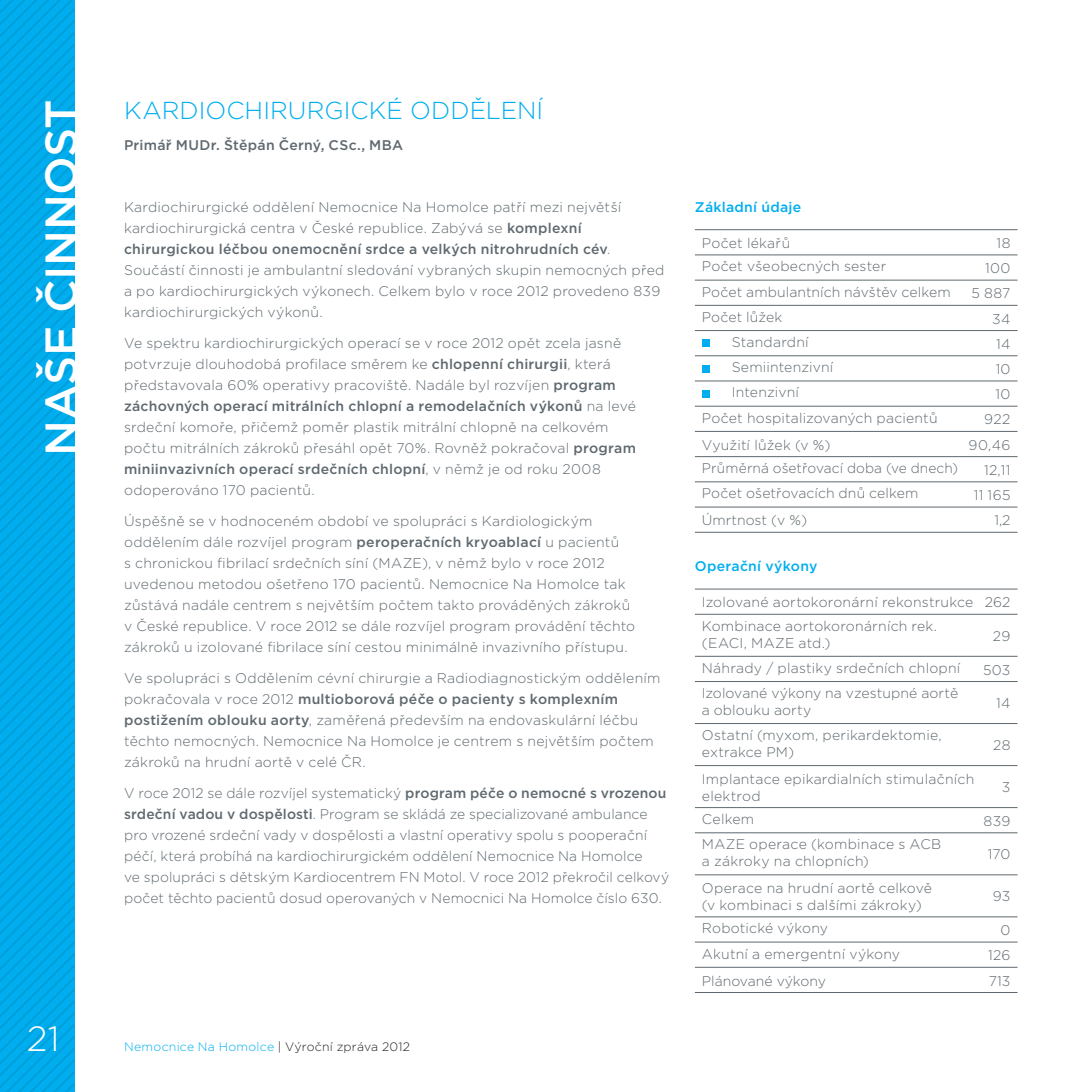
<style>
.page{position:relative;width:1092px;height:1092px;background:#fff}
.page>*{position:absolute;margin:0;border:0;box-sizing:border-box;transform-origin:0 0}
.t1{font:500 45.5px "Gotham";letter-spacing:-.01em;color:#fff}
.t2{font:300 35px "Gotham";color:#fff}
.t3{font:300 24.5px "Gotham";letter-spacing:.005em;color:#00aeef}
.t4{font:300 14px/21px "Gotham";letter-spacing:.01em;color:#5f696f}
.t5{font:500 14px "Gotham";letter-spacing:.02em;color:#5f696f}
.t6{font:500 14px "Gotham";letter-spacing:.02em;color:#00aeef}
.t7{font:300 12.25px "Gotham";letter-spacing:.02em;color:#00aeef}
.s1{font-weight:500}
.s2{color:#231f20}
</style>
<div class="page">
<svg style="left:0;top:0;width:74px;height:1091px;background:#00aae9"></svg>
<hr style="left:694px;top:614px;width:323px;height:1px;background:#5f696f">
<hr style="left:694px;top:656px;width:323px;height:1px;background:#5f696f">
<hr style="left:694px;top:681px;width:323px;height:1px;background:#5f696f">
<hr style="left:694px;top:723px;width:323px;height:1px;background:#5f696f">
<hr style="left:694px;top:765px;width:323px;height:1px;background:#5f696f">
<hr style="left:694px;top:807px;width:323px;height:1px;background:#5f696f">
<hr style="left:694px;top:832px;width:323px;height:1px;background:#5f696f">
<hr style="left:694px;top:874px;width:323px;height:1px;background:#5f696f">
<hr style="left:694px;top:916px;width:323px;height:1px;background:#5f696f">
<hr style="left:694px;top:941px;width:323px;height:1px;background:#5f696f">
<hr style="left:694px;top:966px;width:323px;height:1px;background:#5f696f">
<hr style="left:694px;top:992px;width:323px;height:1px;background:#5f696f">
<hr style="left:694px;top:588px;width:323px;height:1px;background:#5f696f">
<hr style="left:694px;top:254px;width:323px;height:1px;background:#5f696f">
<hr style="left:694px;top:280px;width:323px;height:1px;background:#5f696f">
<hr style="left:694px;top:305px;width:323px;height:1px;background:#5f696f">
<hr style="left:694px;top:330px;width:323px;height:1px;background:#5f696f">
<hr style="left:694px;top:355px;width:323px;height:1px;background:#5f696f">
<hr style="left:694px;top:380px;width:323px;height:1px;background:#5f696f">
<hr style="left:694px;top:406px;width:323px;height:1px;background:#5f696f">
<hr style="left:694px;top:431px;width:323px;height:1px;background:#5f696f">
<hr style="left:694px;top:456px;width:323px;height:1px;background:#5f696f">
<hr style="left:694px;top:481px;width:323px;height:1px;background:#5f696f">
<hr style="left:694px;top:506px;width:323px;height:1px;background:#5f696f">
<hr style="left:694px;top:532px;width:323px;height:1px;background:#5f696f">
<hr style="left:694px;top:229px;width:323px;height:1px;background:#5f696f">
<div style="left:701px;top:339px;width:8px;height:8px;background:#00aeef"></div>
<div style="left:701px;top:365px;width:8px;height:7px;background:#00aeef"></div>
<div style="left:701px;top:390px;width:8px;height:7px;background:#00aeef"></div>
<h1 class="t1" style="left:44px;top:455px;width:358px;rotate:-90deg">NAŠE ČINNOST</h1>
<h2 class="t2" style="left:27px;top:1025px;width:34px">21</h2>
<h3 class="t3" style="left:124px;top:101px;width:420px">KARDIOCHIRURGICKÉ ODDĚLENÍ</h3>
<p class="t5" style="left:124px;top:139px;width:280px">Primář MUDr. Štěpán Černý, CSc., MBA</p>
<p class="t4" style="left:124px;top:197px;width:542px">Kardiochirurgické oddělení Nemocnice Na Homolce patří mezi největší kardiochirurgická centra v České republice. Zabývá se <span class="s1">komplexní chirurgickou léčbou onemocnění srdce a velkých nitrohrudních cév</span>.<br>Součástí činnosti je ambulantní sledování vybraných skupin nemocných před a po kardiochirurgických výkonech. Celkem bylo v roce 2012 provedeno 839 kardiochirurgických výkonů.</p>
<p class="t4" style="left:124px;top:333px;width:513px">Ve spektru kardiochirurgických operací se v roce 2012 opět zcela jasně potvrzuje dlouhodobá profilace směrem ke <span class="s1">chlopenní chirurgii</span>, která představovala 60% operativy pracoviště. Nadále byl rozvíjen <span class="s1">program záchovných operací mitrálních chlopní a remodelačních výkonů</span> na levé srdeční komoře, přičemž poměr plastik mitrální chlopně na celkovém počtu mitrálních zákroků přesáhl opět 70%. Rovněž pokračoval <span class="s1">program miniinvazivních operací srdečních chlopní</span>, v němž je od roku 2008 odoperováno 170 pacientů.</p>
<p class="t4" style="left:124px;top:511px;width:512px">Úspěšně se v hodnoceném období ve spolupráci s Kardiologickým oddělením dále rozvíjel program <span class="s1">peroperačních kryoablací</span> u pacientů<br>s chronickou fibrilací srdečních síní (MAZE), v němž bylo v roce 2012 uvedenou metodou ošetřeno 170 pacientů. Nemocnice Na Homolce tak zůstává nadále centrem s největším počtem takto prováděných zákroků v České republice. V roce 2012 se dále rozvíjel program provádění těchto zákroků u izolované fibrilace síní cestou minimálně invazivního přístupu.</p>
<p class="t4" style="left:124px;top:668px;width:538px">Ve spolupráci s Oddělením cévní chirurgie a Radiodiagnostickým oddělením pokračovala v roce 2012 <span class="s1">multioborová péče o pacienty s komplexním postižením oblouku aorty</span>, zaměřená především na endovaskulární léčbu těchto nemocných. Nemocnice Na Homolce je centrem s největším počtem zákroků na hrudní aortě v celé ČR.</p>
<p class="t4" style="left:124px;top:783px;width:546px">V roce 2012 se dále rozvíjel systematický <span class="s1">program péče o nemocné s vrozenou srdeční vadou v dospělosti</span>. Program se skládá ze specializované ambulance pro vrozené srdeční vady v dospělosti a vlastní operativy spolu s pooperační péčí, která probíhá na kardiochirurgickém oddělení Nemocnice Na Homolce<br>ve spolupráci s dětským Kardiocentrem FN Motol. V roce 2012 překročil celkový počet těchto pacientů dosud operovaných v Nemocnici Na Homolce číslo 630.</p>
<p class="t7" style="left:124px;top:1042px;width:287px">Nemocnice Na Homolce <span class="s2">| Výroční zpráva 2012</span></p>
<p class="t6" style="left:694px;top:202px;width:108px">Základní údaje</p>
<p class="t4" style="left:701px;top:233px;width:90px">Počet lékařů</p>
<p class="t4" style="left:996px;top:233px;width:16px">18</p>
<p class="t4" style="left:701px;top:257px;width:186px">Počet všeobecných sester</p>
<p class="t4" style="left:984px;top:258px;width:27px">100</p>
<p class="t4" style="left:701px;top:282px;width:250px">Počet ambulantních návštěv celkem</p>
<p class="t4" style="left:971px;top:284px;width:41px">5 887</p>
<p class="t4" style="left:701px;top:307px;width:82px">Počet lůžek</p>
<p class="t4" style="left:992px;top:309px;width:20px">34</p>
<p class="t4" style="left:731px;top:332px;width:78px">Standardní</p>
<p class="t4" style="left:996px;top:334px;width:16px">14</p>
<p class="t4" style="left:731px;top:358px;width:103px">Semiintenzivní</p>
<p class="t4" style="left:995px;top:359px;width:16px">10</p>
<p class="t4" style="left:731px;top:383px;width:69px">Intenzivní</p>
<p class="t4" style="left:995px;top:384px;width:17px">10</p>
<p class="t4" style="left:701px;top:408px;width:237px">Počet hospitalizovaných pacientů</p>
<p class="t4" style="left:984px;top:410px;width:28px">922</p>
<p class="t4" style="left:701px;top:435px;width:130px">Využití lůžek (v %)</p>
<p class="t4" style="left:968px;top:435px;width:43px">90,46</p>
<p class="t4" style="left:701px;top:458px;width:257px">Průměrná ošetřovací doba (ve dnech)</p>
<p class="t4" style="left:983px;top:460px;width:28px">12,11</p>
<p class="t4" style="left:701px;top:484px;width:218px">Počet ošetřovacích dnů celkem</p>
<p class="t4" style="left:973px;top:485px;width:38px">11 165</p>
<p class="t4" style="left:701px;top:510px;width:107px">Úmrtnost (v %)</p>
<p class="t4" style="left:994px;top:510px;width:18px">1,2</p>
<p class="t6" style="left:694px;top:561px;width:124px">Operační výkony</p>
<p class="t4" style="left:701px;top:591px;width:310px;line-height:23.4px">Izolované aortokoronární rekonstrukce 262<br>Kombinace aortokoronárních rek.</p>
<p class="t4" style="left:701px;top:633px;width:130px">(EACI, MAZE atd.)</p>
<p class="t4" style="left:992px;top:626px;width:19px">29</p>
<p class="t4" style="left:701px;top:658px;width:260px">Náhrady / plastiky srdečních chlopní</p>
<p class="t4" style="left:983px;top:660px;width:29px">503</p>
<p class="t4" style="left:701px;top:685px;width:258px;line-height:16.8px">Izolované výkony na vzestupné aortě a oblouku aorty</p>
<p class="t4" style="left:996px;top:693px;width:16px">14</p>
<p class="t4" style="left:701px;top:727px;width:241px;line-height:16.8px">Ostatní (myxom, perikardektomie, extrakce PM)</p>
<p class="t4" style="left:993px;top:735px;width:19px">28</p>
<p class="t4" style="left:701px;top:771px;width:274px;line-height:16.8px">Implantace epikardialních stimulačních elektrod</p>
<p class="t4" style="left:1001px;top:777px;width:10px">3</p>
<p class="t4" style="left:701px;top:809px;width:54px">Celkem</p>
<p class="t4" style="left:983px;top:811px;width:28px">839</p>
<p class="t4" style="left:701px;top:836px;width:241px;line-height:16.8px">MAZE operace (kombinace s ACB a zákroky na chlopních)</p>
<p class="t4" style="left:987px;top:844px;width:24px">170</p>
<p class="t4" style="left:701px;top:880px;width:231px;line-height:16.8px">Operace na hrudní aortě celkově (v kombinaci s dalšími zákroky)</p>
<p class="t4" style="left:992px;top:886px;width:19px">93</p>
<p class="t4" style="left:701px;top:918px;width:128px">Robotické výkony</p>
<p class="t4" style="left:1000px;top:920px;width:11px">0</p>
<p class="t4" style="left:701px;top:943px;width:200px">Akutní a emergentní výkony</p>
<p class="t4" style="left:988px;top:945px;width:24px">126</p>
<p class="t4" style="left:701px;top:970px;width:126px">Plánované výkony</p>
<p class="t4" style="left:988px;top:970px;width:23px">713</p>
</div>
